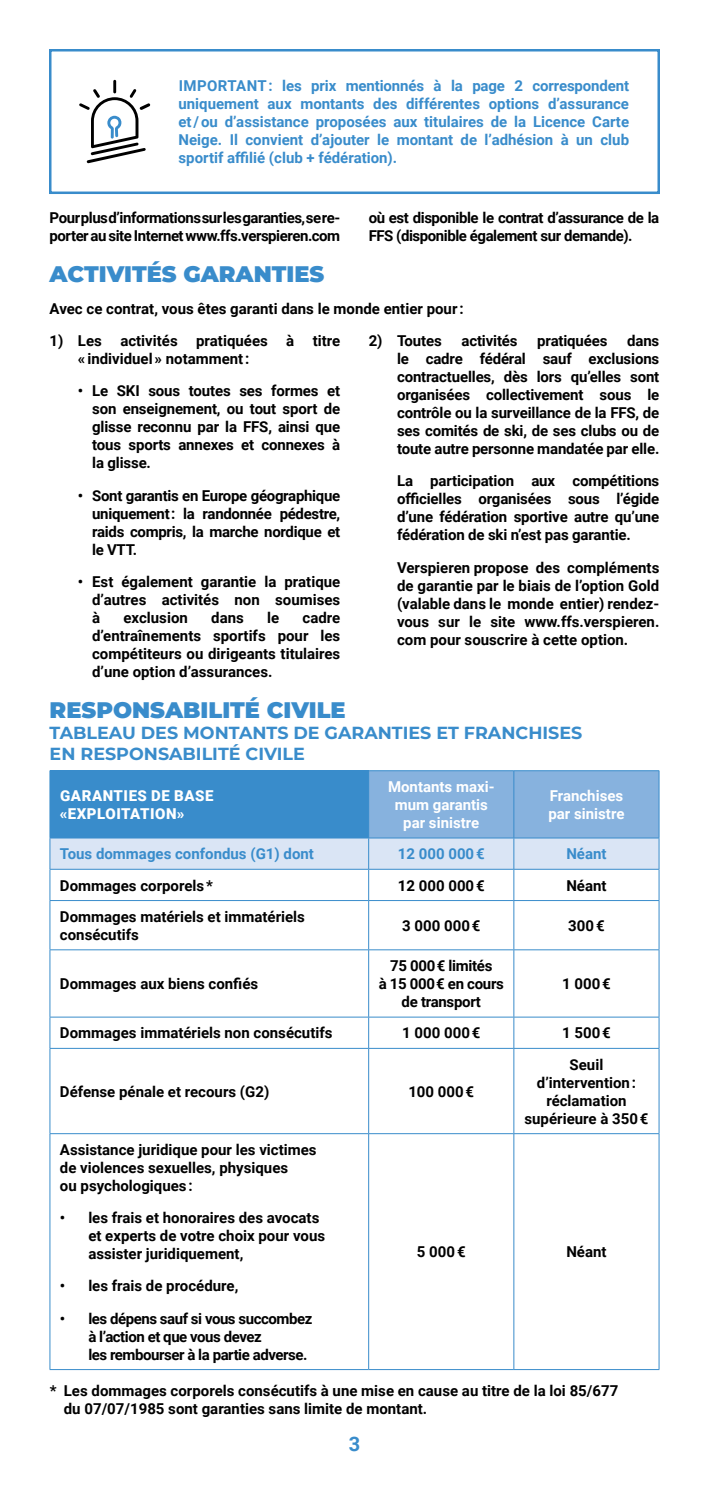
<style>
.page{position:relative;width:709px;height:1489px;background:#fff}
.page>*{position:absolute;margin:0;border:0;box-sizing:border-box;transform-origin:0 0}
.t1{font:900 22.5px "Montserrat";color:#398ccb}
.t2{font:700 20px "Roboto";color:#398ccb}
.t3{font:700 17.5px/21px "Montserrat";color:#398ccb}
.t4{font:700 15px/18px "Roboto";color:#000;text-align:justify}
.t5{font:700 15px/18px "Roboto";color:#398ccb;text-align:justify}
.t6{font:700 15px/18px "Roboto";letter-spacing:-.03em;color:#000}
.t7{font:700 15px/18px "Roboto";color:#fff;text-align:center}
.t8{font:700 15px/18px "Roboto";letter-spacing:-.02em;color:#000;text-align:center}
.t9{font:900 15px/18px "Roboto";letter-spacing:.035em;color:#fff}
</style>
<div class="page">
<div style="left:49px;top:49px;width:611px;height:145px;border:2px solid #398ccb"></div>
<svg style="left:79px;top:80px;width:71px;height:83px"></svg>
<svg style="left:50px;top:771px;width:608px;height:97px;background:#83b3de"></svg>
<hr style="left:50px;top:770px;width:319px;height:1px;background:#398ccb">
<hr style="left:49px;top:771px;width:1px;height:66px;background:#398ccb">
<hr style="left:369px;top:770px;width:145px;height:1px;background:#398ccb">
<hr style="left:368px;top:771px;width:1px;height:66px;background:#398ccb">
<hr style="left:514px;top:770px;width:145px;height:1px;background:#398ccb">
<hr style="left:513px;top:771px;width:1px;height:66px;background:#398ccb">
<hr style="left:658px;top:771px;width:1px;height:66px;background:#398ccb">
<hr style="left:50px;top:837px;width:319px;height:1px;background:#398ccb">
<hr style="left:49px;top:838px;width:1px;height:31px;background:#398ccb">
<hr style="left:369px;top:837px;width:145px;height:1px;background:#398ccb">
<hr style="left:368px;top:838px;width:1px;height:31px;background:#398ccb">
<hr style="left:514px;top:837px;width:145px;height:1px;background:#398ccb">
<hr style="left:513px;top:838px;width:1px;height:31px;background:#398ccb">
<hr style="left:658px;top:838px;width:1px;height:31px;background:#398ccb">
<hr style="left:50px;top:868px;width:319px;height:1px;background:#398ccb">
<hr style="left:49px;top:869px;width:1px;height:31px;background:#398ccb">
<hr style="left:369px;top:868px;width:145px;height:1px;background:#398ccb">
<hr style="left:368px;top:869px;width:1px;height:31px;background:#398ccb">
<hr style="left:514px;top:868px;width:145px;height:1px;background:#398ccb">
<hr style="left:513px;top:869px;width:1px;height:31px;background:#398ccb">
<hr style="left:658px;top:869px;width:1px;height:31px;background:#398ccb">
<hr style="left:50px;top:900px;width:319px;height:1px;background:#398ccb">
<hr style="left:49px;top:900px;width:1px;height:49px;background:#398ccb">
<hr style="left:369px;top:900px;width:145px;height:1px;background:#398ccb">
<hr style="left:368px;top:900px;width:1px;height:49px;background:#398ccb">
<hr style="left:514px;top:900px;width:145px;height:1px;background:#398ccb">
<hr style="left:513px;top:900px;width:1px;height:49px;background:#398ccb">
<hr style="left:658px;top:900px;width:1px;height:49px;background:#398ccb">
<hr style="left:50px;top:949px;width:319px;height:1px;background:#398ccb">
<hr style="left:49px;top:950px;width:1px;height:66px;background:#398ccb">
<hr style="left:369px;top:949px;width:145px;height:1px;background:#398ccb">
<hr style="left:368px;top:950px;width:1px;height:66px;background:#398ccb">
<hr style="left:514px;top:949px;width:145px;height:1px;background:#398ccb">
<hr style="left:513px;top:950px;width:1px;height:66px;background:#398ccb">
<hr style="left:658px;top:950px;width:1px;height:66px;background:#398ccb">
<hr style="left:50px;top:1016px;width:319px;height:1px;background:#398ccb">
<hr style="left:49px;top:1017px;width:1px;height:31px;background:#398ccb">
<hr style="left:369px;top:1016px;width:145px;height:1px;background:#398ccb">
<hr style="left:368px;top:1017px;width:1px;height:31px;background:#398ccb">
<hr style="left:514px;top:1016px;width:145px;height:1px;background:#398ccb">
<hr style="left:513px;top:1017px;width:1px;height:31px;background:#398ccb">
<hr style="left:658px;top:1017px;width:1px;height:31px;background:#398ccb">
<hr style="left:50px;top:1047px;width:319px;height:1px;background:#398ccb">
<hr style="left:49px;top:1048px;width:1px;height:85px;background:#398ccb">
<hr style="left:369px;top:1047px;width:145px;height:1px;background:#398ccb">
<hr style="left:368px;top:1048px;width:1px;height:85px;background:#398ccb">
<hr style="left:514px;top:1047px;width:145px;height:1px;background:#398ccb">
<hr style="left:513px;top:1048px;width:1px;height:85px;background:#398ccb">
<hr style="left:658px;top:1048px;width:1px;height:85px;background:#398ccb">
<hr style="left:50px;top:1133px;width:319px;height:1px;background:#398ccb">
<hr style="left:49px;top:1133px;width:1px;height:236px;background:#398ccb">
<hr style="left:369px;top:1133px;width:145px;height:1px;background:#398ccb">
<hr style="left:368px;top:1133px;width:1px;height:236px;background:#398ccb">
<hr style="left:514px;top:1133px;width:145px;height:1px;background:#398ccb">
<hr style="left:513px;top:1133px;width:1px;height:236px;background:#398ccb">
<hr style="left:658px;top:1133px;width:1px;height:236px;background:#398ccb">
<hr style="left:50px;top:1368px;width:319px;height:1px;background:#398ccb">
<hr style="left:369px;top:1368px;width:145px;height:1px;background:#398ccb">
<hr style="left:514px;top:1368px;width:145px;height:1px;background:#398ccb">
<p class="t5" style="left:178px;top:76px;width:452px">IMPORTANT : les prix mentionnés à la page 2 correspondent uniquement aux montants des différentes options d’assurance et / ou d’assistance proposées aux titulaires de la Licence Carte Neige. Il convient d’ajouter le montant de l’adhésion à un club sportif affilié (club + fédération).</p>
<p class="t6" style="left:50px;top:208px;width:292px">Pour plus d’informations sur les garanties, se re&shy;porter au site Internet www.ffs.verspieren.com</p>
<p class="t6" style="left:369px;top:208px;width:292px">où est disponible le contrat d’assurance de la<br>FFS (disponible également sur demande).</p>
<h1 class="t1" style="left:50px;top:257px;width:276px">ACTIVITÉS GARANTIES</h1>
<p class="t4" style="left:50px;top:299px;width:415px">Avec ce contrat, vous êtes garanti dans le monde entier pour :</p>
<p class="t4" style="left:78px;top:331px;width:264px;text-indent:-28px">1) Les activités pratiquées à titre « individuel » notamment :</p>
<p class="t4" style="left:92px;top:381px;width:250px;text-indent:-14px">• Le SKI sous toutes ses formes et son enseignement, ou tout sport de glisse reconnu par la FFS, ainsi que tous sports annexes et connexes à la glisse.</p>
<p class="t4" style="left:92px;top:485px;width:250px;text-indent:-14px">• Sont garantis en Europe géographique uniquement : la randonnée pédestre, raids compris, la marche nordique et le VTT.</p>
<p class="t4" style="left:92px;top:572px;width:250px;text-indent:-14px">• Est également garantie la pratique d’autres activités non soumises à</p>
<p class="t4" style="left:369px;top:331px;width:75px">2) Toutes</p>
<p class="t4" style="left:461px;top:331px;width:58px">activités</p>
<p class="t4" style="left:537px;top:331px;width:72px">pratiquées</p>
<p class="t4" style="left:397px;top:331px;width:264px;text-indent:230px">dans le cadre fédéral sauf exclusions contractuelles, dès lors qu’elles sont organisées collectivement sous le contrôle ou la surveillance de la FFS, de ses comités de ski, de ses clubs ou de toute autre personne mandatée par elle.</p>
<p class="t4" style="left:397px;top:471px;width:264px">La participation aux compétitions officielles organisées sous l’égide d’une fédération sportive autre qu’une fédération de ski n’est pas garantie.</p>
<p class="t4" style="left:397px;top:557px;width:264px">Verspieren propose des compléments de garantie par le biais de l’option Gold (valable dans le monde entier) rendez&shy;vous sur le site www.ffs.verspieren. com pour souscrire à cette option.</p>
<p class="t4" style="left:92px;top:608px;width:250px;text-indent:210px">cadre d’entraînements sportifs pour les compétiteurs ou dirigeants titulaires d’une option d’assurances.</p>
<p class="t4" style="left:123px;top:608px;width:66px">exclusion</p>
<p class="t4" style="left:211px;top:608px;width:34px">dans</p>
<p class="t4" style="left:267px;top:608px;width:14px">le</p>
<h1 class="t1" style="left:50px;top:693px;width:297px">RESPONSABILITÉ CIVILE</h1>
<p class="t3" style="left:50px;top:721px;width:534px">TABLEAU DES MONTANTS DE GARANTIES ET FRANCHISES<br>EN RESPONSABILITÉ CIVILE</p>
<p class="t9" style="left:60px;top:786px;width:155px">GARANTIES DE BASE «EXPLOITATION»</p>
<p class="t7" style="left:388px;top:777px;width:108px">Montants maxi&shy;mum garantis par sinistre</p>
<p class="t7" style="left:548px;top:786px;width:77px;text-align:left">Franchises par sinistre</p>
<p class="t5" style="left:60px;top:844px;width:255px">Tous dommages confondus (G1) dont</p>
<p class="t5" style="left:398px;top:844px;width:88px">12 000 000 €</p>
<p class="t5" style="left:566px;top:844px;width:42px">Néant</p>
<p class="t4" style="left:60px;top:875px;width:154px">Dommages corporels *</p>
<p class="t4" style="left:398px;top:875px;width:88px">12 000 000 €</p>
<p class="t4" style="left:566px;top:875px;width:42px">Néant</p>
<p class="t4" style="left:60px;top:906px;width:246px">Dommages matériels et immatériels consécutifs</p>
<p class="t4" style="left:402px;top:915px;width:80px">3 000 000 €</p>
<p class="t4" style="left:568px;top:915px;width:38px">300 €</p>
<p class="t4" style="left:60px;top:974px;width:200px">Dommages aux biens confiés</p>
<p class="t8" style="left:379px;top:956px;width:127px">75 000 € limités<br>à 15 000 € en cours de transport</p>
<p class="t4" style="left:562px;top:974px;width:50px">1 000 €</p>
<p class="t4" style="left:60px;top:1023px;width:274px">Dommages immatériels non consécutifs</p>
<p class="t4" style="left:402px;top:1023px;width:80px">1 000 000 €</p>
<p class="t4" style="left:562px;top:1023px;width:50px">1 500 €</p>
<p class="t4" style="left:60px;top:1081px;width:211px">Défense pénale et recours (G2)</p>
<p class="t4" style="left:408px;top:1081px;width:67px">100 000 €</p>
<p class="t4" style="left:524px;top:1054px;width:125px;text-align:center">Seuil d’intervention : réclamation supérieure à 350 €</p>
<p class="t4" style="left:60px;top:1139px;width:258px;text-align:left">Assistance juridique pour les victimes de violences sexuelles, physiques<br>ou psychologiques :</p>
<p class="t4" style="left:88px;top:1208px;width:238px;text-align:left;text-indent:-28px">• les frais et honoraires des avocats et experts de votre choix pour vous assister juridiquement,</p>
<p class="t4" style="left:60px;top:1276px;width:180px">• les frais de procédure,</p>
<p class="t6" style="left:88px;top:1308px;width:225px;text-indent:-28px">• les dépens sauf si vous succombez à l’action et que vous devez<br>les rembourser à la partie adverse.</p>
<p class="t4" style="left:417px;top:1242px;width:50px">5 000 €</p>
<p class="t4" style="left:566px;top:1242px;width:42px">Néant</p>
<p class="t4" style="left:64px;top:1381px;width:556px;text-indent:-14px">* Les dommages corporels consécutifs à une mise en cause au titre de la loi 85/677 du 07/07/1985 sont garanties sans limite de montant.</p>
<h2 class="t2" style="left:349px;top:1429px;width:13px">3</h2>
</div>
